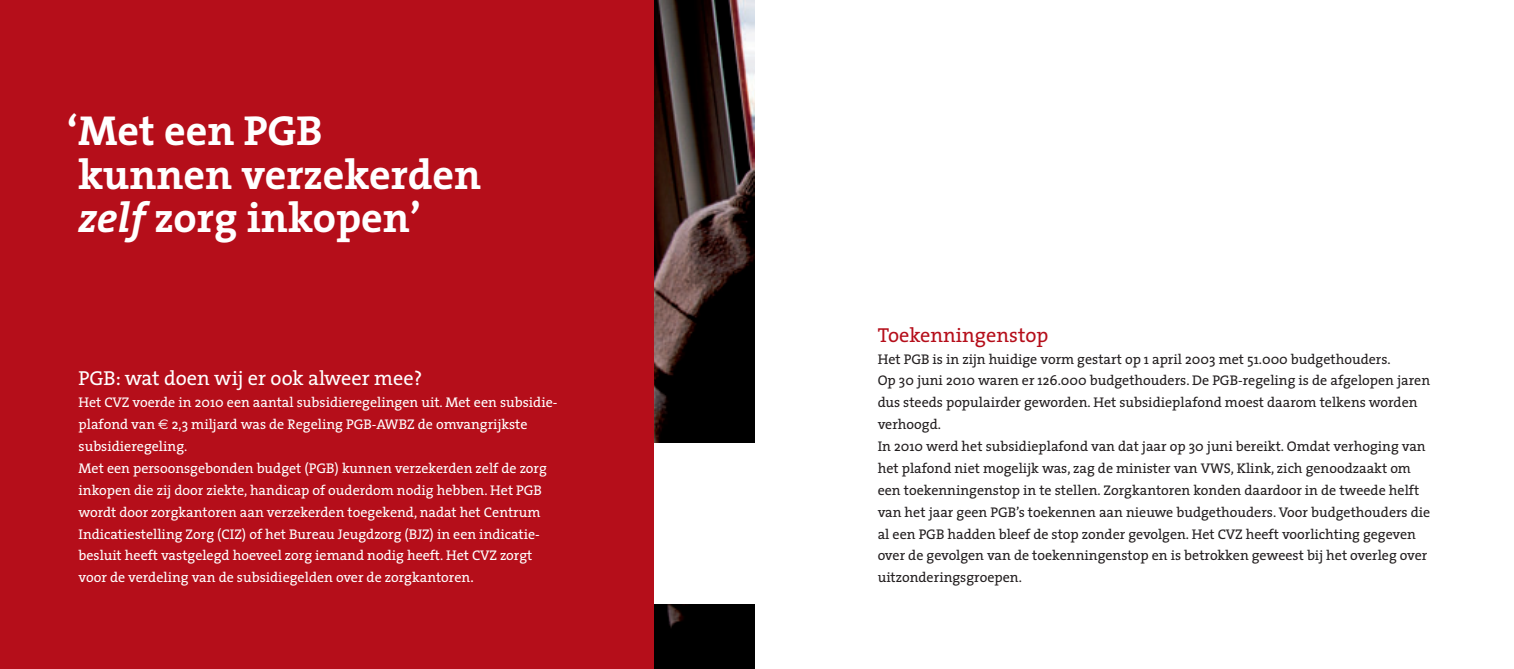
<style>
.page{position:relative;width:1514px;height:669px;background:#fff}
.page>*{position:absolute;margin:0;border:0;box-sizing:border-box;transform-origin:0 0}
.t1{font:42.2px/43.8px "The Serif Bold Plain+ERLZYL";color:#fff}
.t2{font:20.2px "The Serif Plain+KIKDEV";color:#fff}
.t3{font:20.2px "The Serif Plain+NEAXHG";color:#b50e1a}
.t4{font:14px/21.8px "The Serif Plain+NEAXHG";color:#231f20}
.t5{font:14px/21.8px "The Serif Plain+KIKDEV";color:#fff}
.s1{font-family:"The Serif Bold Italic+HKCKCP"}
.s2{font-family:"Euro Sans Regular+LGTDBW"}
.s3{font-size:14.8px}
</style>
<div class="page">
<svg style="left:0;top:0;width:755px;height:668px;background:#aa1822"></svg>
<h1 class="t1" style="left:67px;top:114px;width:416px">‘Met een PGB kunnen verzekerden <span class="s1">zelf</span> zorg inkopen’</h1>
<h2 class="t2" style="left:79px;top:372px;width:345px">PGB: wat doen wij er ook alweer mee?</h2>
<p class="t5" style="left:79px;top:393px;width:480px">Het CVZ voerde in 2010 een aantal subsidieregelingen uit. Met een subsidie&shy;plafond van <span class="s2">€</span> 2,3 miljard was de Regeling PGB-AWBZ de omvangrijkste subsidieregeling.<br>Met een persoonsgebonden budget (PGB) kunnen verzekerden zelf de zorg inkopen die zij door ziekte, handicap of ouderdom nodig hebben. Het PGB wordt door zorgkantoren aan verzekerden toegekend, nadat het Centrum Indicatiestelling Zorg (CIZ) of het Bureau Jeugdzorg (BJZ) in een indicatie&shy;besluit heeft vastgelegd hoeveel zorg iemand nodig heeft. Het CVZ zorgt voor de verdeling van de subsidiegelden over de zorgkantoren<span class="s3">.</span></p>
<h2 class="t3" style="left:878px;top:328px;width:172px">Toekenningenstop</h2>
<p class="t4" style="left:878px;top:350px;width:554px">Het PGB is in zijn huidige vorm gestart op 1 april 2003 met 51.000 budgethouders.<br>Op 30 juni 2010 waren er 126.000 budgethouders. De PGB-regeling is de afgelopen jaren dus steeds populairder geworden. Het subsidieplafond moest daarom telkens worden verhoogd.<br>In 2010 werd het subsidieplafond van dat jaar op 30 juni bereikt. Omdat verhoging van het plafond niet mogelijk was, zag de minister van VWS, Klink, zich genoodzaakt om een toekenningenstop in te stellen. Zorgkantoren konden daardoor in de tweede helft van het jaar geen PGB’s toekennen aan nieuwe budgethouders. Voor budgethouders die al een PGB hadden bleef de stop zonder gevolgen. Het CVZ heeft voorlichting gegeven over de gevolgen van de toekenningenstop en is betrokken geweest bij het overleg over uitzonderingsgroepen.</p>
</div>
